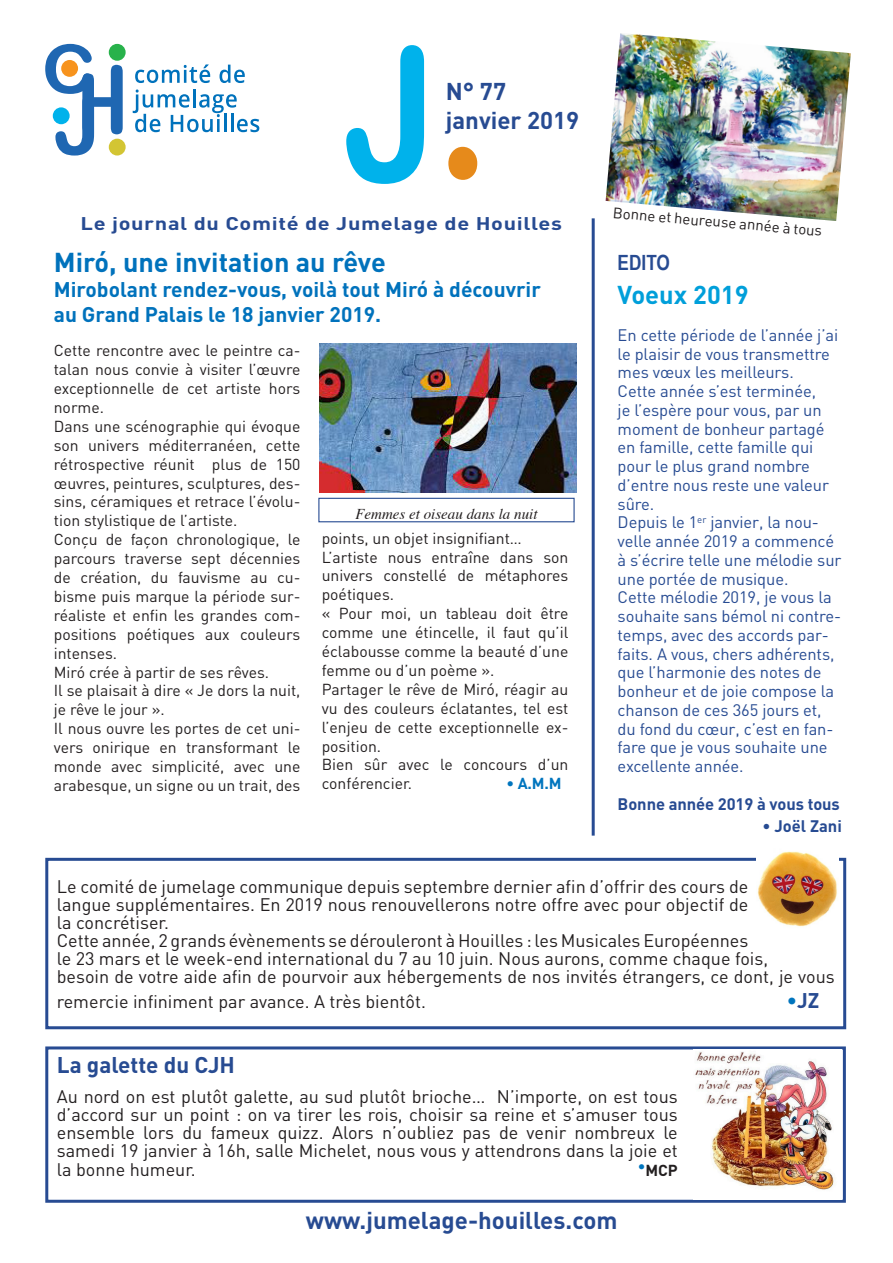
<style>
.page{position:relative;width:893px;height:1263px;background:#fff}
.page>*{position:absolute;margin:0;border:0;box-sizing:border-box;transform-origin:0 0}
.t1{font:187.5px "Arial Rounded MT Bold";color:#00b2eb;scale:.87 1}
.t2{font:700 27px "DIN";color:#0072bc}
.t3{font:700 25.5px "DIN";color:#009fda}
.t4{font:700 24px "DIN";color:#274b92}
.t5{font:700 22.5px "DIN";color:#274b92}
.t6{font:700 21px/25.2px "DIN";color:#0072bc}
.t7{font:700 21px "Arial Narrow";color:#274b92}
.t8{font:700 21px "DIN";color:#274b92}
.t9{font:700 18.15px "DIN";letter-spacing:.03em;color:#274b92;scale:1.2 1}
.t10{font:18px/18.1px "DIN";color:#231f20;text-align:justify}
.t11{font:16.5px/18.8px "DIN";letter-spacing:-.005em;color:#274b92}
.t12{font:700 16.5px "DIN";letter-spacing:-.005em;color:#274b92}
.t13{font:15.75px/18.9px "DIN";color:#231f20;text-align:justify}
.t14{font:700 15.75px "DIN";color:#0075be}
.t15{font:700 15.75px "DIN";color:#231f20}
.t16{font:15px "DIN";color:#231f20}
.t17{font:italic 15px "Times";color:#231f20}
.s1{font-size:225px;color:#e68a1b}
.s2{color:#0075be}
</style>
<div class="page">
<div style="left:45px;top:1046px;width:801px;height:157px;border:3px solid #274b92"></div>
<hr style="left:592px;top:218px;width:3px;height:618px;background:#274b92">
<img style="left:606px;top:33px;width:245px;height:188px">
<div style="left:45px;top:858px;width:801px;height:171px;border:3px solid #274b92"></div>
<img style="left:757px;top:851px;width:81px;height:76px">
<img style="left:319px;top:343px;width:258px;height:150px">
<div style="left:318px;top:498px;width:257px;height:24px;border:1px solid #274b92"></div>
<img style="left:695px;top:1051px;width:139px;height:139px">
<svg style="left:45px;top:44px;width:78px;height:112px"></svg>
<div style="left:109px;top:44px;width:17px;height:17px;background:#28b24b;border-radius:50%"></div>
<div style="left:61px;top:60px;width:17px;height:17px;background:#f7931d;border-radius:50%"></div>
<div style="left:109px;top:139px;width:17px;height:17px;background:#d3c533;border-radius:50%"></div>
<div style="left:53px;top:107px;width:17px;height:17px;background:#00b2eb;border-radius:50%"></div>
<svg style="left:135px;top:64px;width:75px;height:19px"></svg>
<svg style="left:220px;top:65px;width:25px;height:18px"></svg>
<hr style="left:193px;top:89px;width:3px;height:18px;background:#0072bc">
<svg style="left:133px;top:90px;width:126px;height:42px"></svg>
<p class="t1" style="left:343px;top:4px;width:174px">J<span class="s1">.</span></p>
<p class="t4" style="left:446px;top:75px;width:62px">N° 77</p>
<p class="t4" style="left:446px;top:104px;width:135px">janvier 2019</p>
<p class="t9" style="left:81px;top:212px;width:403px">Le journal du Comité de Jumelage de Houilles</p>
<p class="t2" style="left:54px;top:244px;width:333px">Miró, une invitation au rêve</p>
<p class="t6" style="left:54px;top:276px;width:489px">Mirobolant rendez-vous, voilà tout Miró à découvrir au Grand Palais le 18 janvier 2019.</p>
<p class="t13" style="left:54px;top:341px;width:248px">Cette rencontre avec le peintre ca&shy;talan nous convie à visiter l’œuvre exceptionnelle de cet artiste hors norme.</p>
<p class="t13" style="left:54px;top:416px;width:248px">Dans une scénographie qui évoque son univers méditerranéen, cette rétrospective réunit plus de 150 œuvres, peintures, sculptures, des&shy;sins, céramiques et retrace l’évolu&shy;tion stylistique de l’artiste.</p>
<p class="t13" style="left:54px;top:530px;width:248px">Conçu de façon chronologique, le parcours traverse sept décennies de création, du fauvisme au cu&shy;bisme puis marque la période sur&shy;réaliste et enfin les grandes com&shy;positions poétiques aux couleurs intenses.</p>
<p class="t13" style="left:54px;top:662px;width:217px">Miró crée à partir de ses rêves.</p>
<p class="t13" style="left:54px;top:681px;width:248px">Il se plaisait à dire « Je dors la nuit, je rêve le jour ».</p>
<p class="t13" style="left:54px;top:719px;width:248px">Il nous ouvre les portes de cet uni&shy;vers onirique en transformant le monde avec simplicité, avec une arabesque, un signe ou un trait, des</p>
<p class="t17" style="left:355px;top:501px;width:184px">Femmes et oiseau dans la nuit</p>
<p class="t13" style="left:322px;top:528px;width:202px">points, un objet insignifiant…</p>
<p class="t13" style="left:322px;top:547px;width:248px">L’artiste nous entraîne dans son univers constellé de métaphores poétiques.</p>
<p class="t13" style="left:322px;top:604px;width:248px">« Pour moi, un tableau doit être comme une étincelle, il faut qu’il éclabousse comme la beauté d’une femme ou d’un poème ».</p>
<p class="t13" style="left:322px;top:679px;width:248px">Partager le rêve de Miró, réagir au vu des couleurs éclatantes, tel est l’enjeu de cette exceptionnelle ex&shy;position.</p>
<p class="t13" style="left:322px;top:755px;width:248px">Bien sûr avec le concours d’un conférencier.</p>
<p class="t14" style="left:507px;top:773px;width:57px">• A.M.M</p>
<p class="t16" style="left:614px;top:203px;width:211px;rotate:5deg">Bonne et heureuse année à tous</p>
<p class="t7" style="left:618px;top:246px;width:54px">EDITO</p>
<p class="t3" style="left:618px;top:278px;width:132px">Voeux 2019</p>
<p class="t11" style="left:618px;top:325px;width:222px">En cette période de l’année j’ai le plaisir de vous transmettre mes vœux les meilleurs.</p>
<p class="t11" style="left:618px;top:381px;width:213px">Cette année s’est terminée, je l’espère pour vous, par un moment de bonheur partagé en famille, cette famille qui pour le plus grand nombre d’entre nous reste une valeur sûre.</p>
<p class="t11" style="left:618px;top:513px;width:225px">Depuis le 1<sup>er</sup> janvier, la nou&shy;velle année 2019 a commencé à s’écrire telle une mélodie sur une portée de musique.</p>
<p class="t11" style="left:618px;top:588px;width:225px">Cette mélodie 2019, je vous la souhaite sans bémol ni contre&shy;temps, avec des accords par&shy;faits. A vous, chers adhérents, que l’harmonie des notes de bonheur et de joie compose la chanson de ces 365 jours et, du fond du cœur, c’est en fan&shy;fare que je vous souhaite une excellente année.</p>
<p class="t12" style="left:618px;top:793px;width:224px">Bonne année 2019 à vous tous</p>
<p class="t12" style="left:762px;top:815px;width:81px">• Joël Zani</p>
<p class="t10" style="left:57px;top:877px;width:693px">Le comité de jumelage communique depuis septembre dernier afin d’offrir des cours de langue supplémentaires. En 2019 nous renouvellerons notre offre avec pour objectif de la concrétiser.</p>
<p class="t10" style="left:57px;top:931px;width:713px">Cette année, 2 grands évènements se dérouleront à Houilles : les Musicales Européennes<br>le 23 mars et le week-end international du 7 au 10 juin. Nous aurons, comme chaque fois,</p>
<p class="t10" style="left:57px;top:964px;width:779px;line-height:25.2px">besoin de votre aide afin de pourvoir aux hébergements de nos invités étrangers, ce dont, je vous remercie infiniment par avance. A très bientôt.</p>
<p class="t8" style="left:787px;top:987px;width:34px"><span class="s2">•</span>JZ</p>
<p class="t5" style="left:57px;top:1050px;width:180px">La galette du CJH</p>
<p class="t10" style="left:57px;top:1087px;width:623px">Au nord on est plutôt galette, au sud plutôt brioche… N’importe, on est tous d’accord sur un point : on va tirer les rois, choisir sa reine et s’amuser tous ensemble lors du fameux quizz. Alors n’oubliez pas de venir nombreux le samedi 19 janvier à 16h, salle Michelet, nous vous y attendrons dans la joie et la bonne humeur.</p>
<p class="t15" style="left:638px;top:1160px;width:42px"><sup>•</sup>MCP</p>
<p class="t4" style="left:306px;top:1204px;width:313px">www.jumelage-houilles.com</p>
</div>
